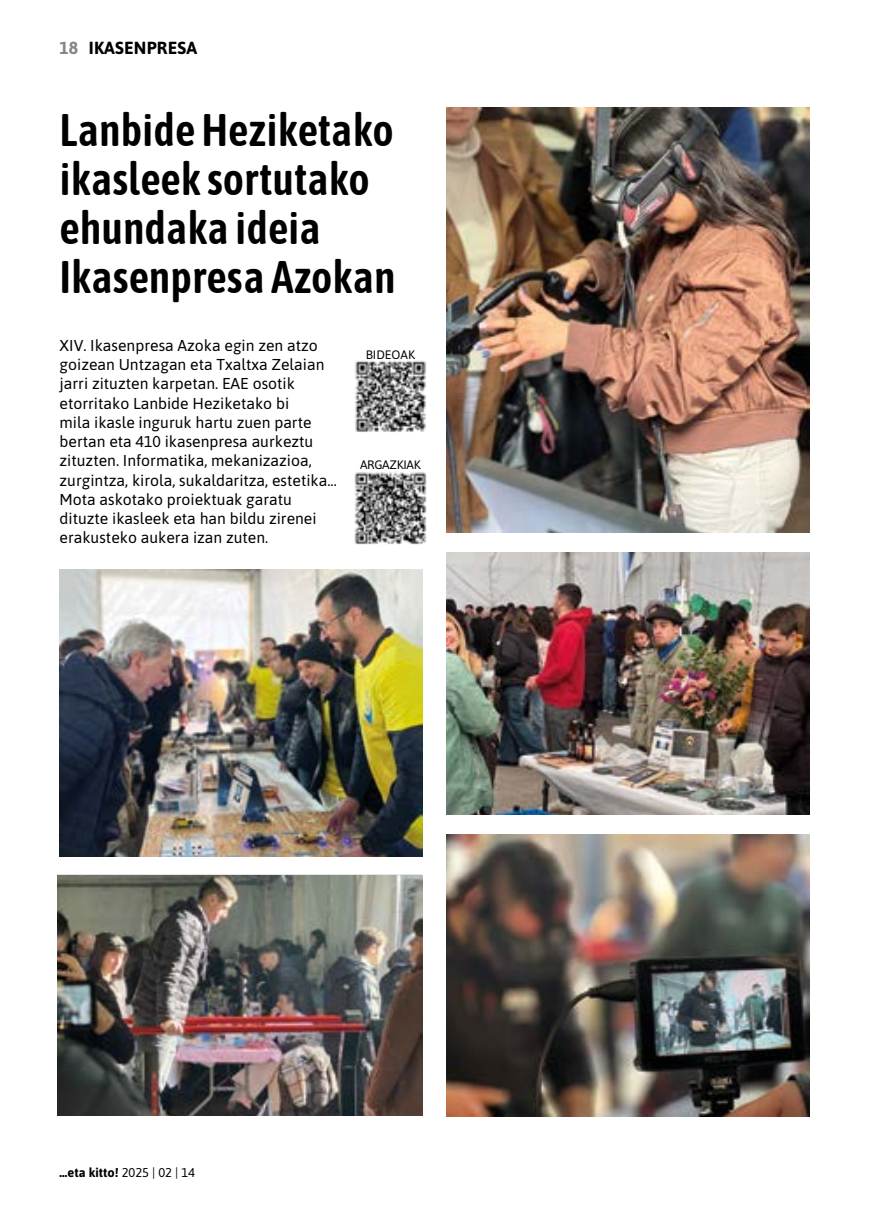
<style>
.page{position:relative;width:869px;height:1216px;background:#fff}
.page>*{position:absolute;margin:0;border:0;box-sizing:border-box;transform-origin:0 0}
.t1{font:600 45.5px/49px "Asap Condensed";color:#000}
.t2{font:700 17.5px "Asap";letter-spacing:.01em;color:#000}
.t3{font:15.75px/19.2px "Asap";color:#000}
.t4{font:700 12.78px "Asap";color:#000}
.t5{font:12.25px "Asap";letter-spacing:-.025em;color:#000}
.t6{font:12.25px "Asap";color:#000}
.s1{color:#878787}
.s2{font-weight:400}
</style>
<div class="page">
<img style="left:446px;top:108px;width:363px;height:424px">
<img style="left:446px;top:552px;width:362px;height:262px">
<img style="left:446px;top:834px;width:363px;height:282px">
<img style="left:60px;top:570px;width:362px;height:286px">
<img style="left:57px;top:875px;width:365px;height:240px">
<img style="left:355px;top:360px;width:71px;height:72px">
<img style="left:354px;top:472px;width:73px;height:73px">
<p class="t2" style="left:60px;top:36px;width:139px"><span class="s1">18</span> IKASENPRESA</p>
<h1 class="t1" style="left:60px;top:104px;width:337px">Lanbide Heziketako ikasleek sortutako ehundaka ideia<br>Ikasenpresa Azokan</h1>
<p class="t3" style="left:60px;top:335px;width:278px">XIV. Ikasenpresa Azoka egin zen atzo goizean Untzagan eta Txaltxa Zelaian jarri zituzten karpetan. EAE osotik etorritako Lanbide Heziketako bi<br>mila ikasle inguruk hartu zuen parte bertan eta 410 ikasenpresa aurkeztu zituzten. Informatika, mekanizazioa, zurgintza, kirola, sukaldaritza, estetika...<br>Mota askotako proiektuak garatu dituzte ikasleek eta han bildu zirenei erakusteko aukera izan zuten.</p>
<p class="t6" style="left:365px;top:346px;width:51px">BIDEOAK</p>
<p class="t5" style="left:360px;top:456px;width:62px">ARGAZKIAK</p>
<p class="t4" style="left:60px;top:1162px;width:137px">…eta kitto! <span class="s2">2025 | 02 | 14</span></p>
</div>
